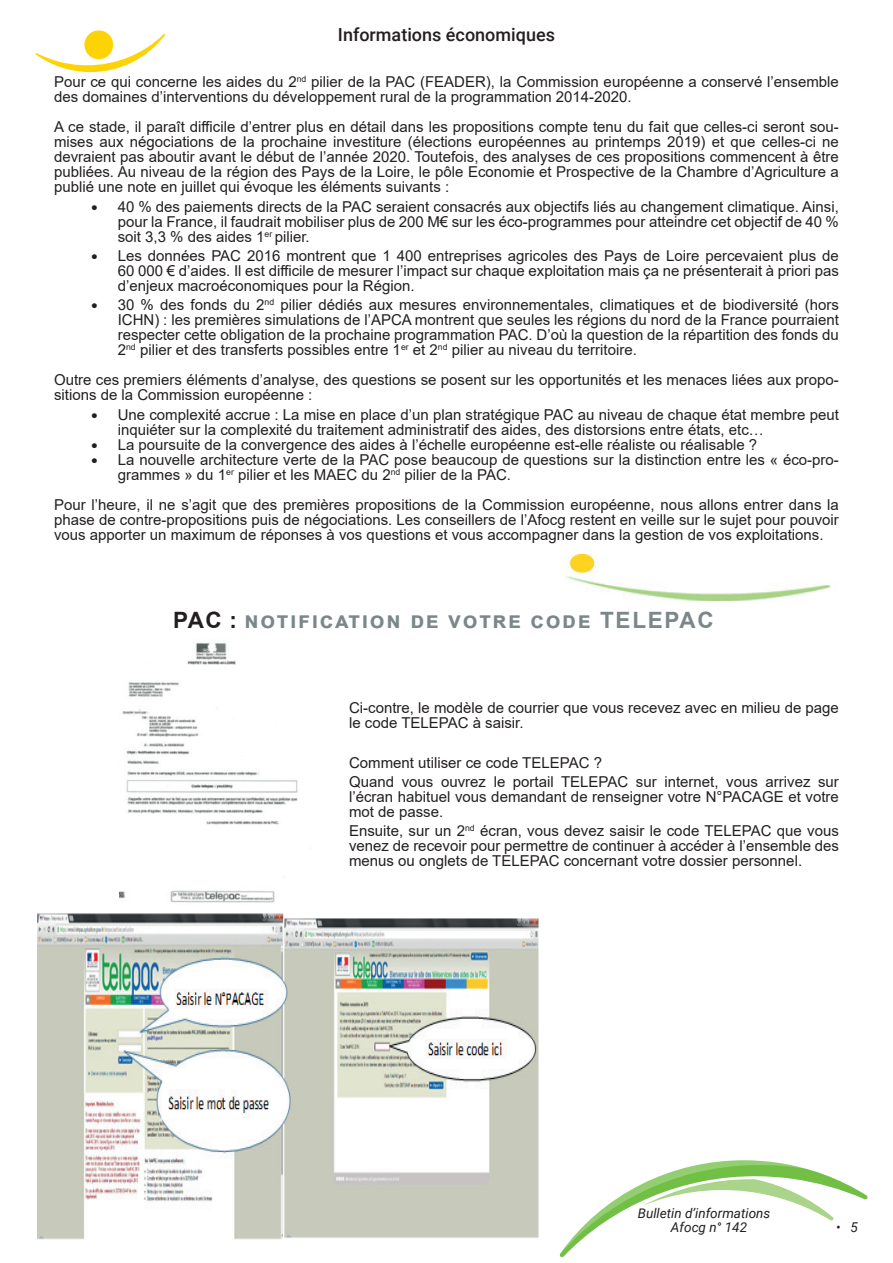
<style>
.page{position:relative;width:893px;height:1263px;background:#fff}
.page>*{position:absolute;margin:0;border:0;box-sizing:border-box;transform-origin:0 0}
.t1{font:700 22.5px "Arial";letter-spacing:.075em;color:#7c8789}
.t2{font:500 18px "Roboto";color:#231f20}
.t3{font:15px/15px "Arial";color:#231f20;text-align:justify}
.t4{font:italic 13.5px/13.5px "Roboto";color:#231f20}
.s1{font-family:"Verdana";font-size:13.5px}
.s2{color:#231f20}
</style>
<div class="page">
<svg style="left:559px;top:1160px;width:309px;height:97px"></svg>
<svg style="left:35px;top:34px;width:130px;height:39px"></svg>
<div style="left:84px;top:30px;width:29px;height:29px;background:#fed304;border-radius:50%"></div>
<img style="left:122px;top:642px;width:176px;height:235px">
<img style="left:38px;top:890px;width:500px;height:350px">
<img style="left:565px;top:554px;width:265px;height:46px">
<p class="t2" style="left:338px;top:21px;width:219px">Informations économiques</p>
<p class="t3" style="left:54px;top:75px;width:786px">Pour ce qui concerne les aides du 2<sup>nd</sup> pilier de la PAC (FEADER), la Commission européenne a conservé l’ensemble des domaines d’interventions du développement rural de la programmation 2014-2020.</p>
<p class="t3" style="left:54px;top:120px;width:786px">A ce stade, il paraît difficile d’entrer plus en détail dans les propositions compte tenu du fait que celles-ci seront sou&shy;mises aux négociations de la prochaine investiture (élections européennes au printemps 2019) et que celles-ci ne devraient pas aboutir avant le début de l’année 2020. Toutefois, des analyses de ces propositions commencent à être publiées. Au niveau de la région des Pays de la Loire, le pôle Economie et Prospective de la Chambre d’Agriculture a publié une note en juillet qui évoque les éléments suivants :</p>
<p class="t3" style="left:118px;top:199px;width:723px;text-indent:-27px"><span class="s1">•</span> 40 % des paiements directs de la PAC seraient consacrés aux objectifs liés au changement climatique. Ainsi, pour la France, il faudrait mobiliser plus de 200 M€ sur les éco-programmes pour atteindre cet objectif de 40 % soit 3,3 % des aides 1<sup>er</sup> pilier.</p>
<p class="t3" style="left:118px;top:248px;width:723px;text-indent:-27px"><span class="s1">•</span> Les données PAC 2016 montrent que 1 400 entreprises agricoles des Pays de Loire percevaient plus de 60 000 € d’aides. Il est difficile de mesurer l’impact sur chaque exploitation mais ça ne présenterait à priori pas d’enjeux macroéconomiques pour la Région.</p>
<p class="t3" style="left:118px;top:297px;width:723px;text-indent:-27px"><span class="s1">•</span> 30 % des fonds du 2<sup>nd</sup> pilier dédiés aux mesures environnementales, climatiques et de biodiversité (hors ICHN) : les premières simulations de l’APCA montrent que seules les régions du nord de la France pourraient respecter cette obligation de la prochaine programmation PAC. D’où la question de la répartition des fonds du 2<sup>nd</sup> pilier et des transferts possibles entre 1<sup>er</sup> et 2<sup>nd</sup> pilier au niveau du territoire.</p>
<p class="t3" style="left:54px;top:372px;width:786px">Outre ces premiers éléments d’analyse, des questions se posent sur les opportunités et les menaces liées aux propo&shy;sitions de la Commission européenne :</p>
<p class="t3" style="left:118px;top:407px;width:723px;text-indent:-27px"><span class="s1">•</span> Une complexité accrue : La mise en place d’un plan stratégique PAC au niveau de chaque état membre peut inquiéter sur la complexité du traitement administratif des aides, des distorsions entre états, etc…</p>
<p class="t3" style="left:91px;top:437px;width:668px"><span class="s1">•</span> La poursuite de la convergence des aides à l’échelle européenne est-elle réaliste ou réalisable ?</p>
<p class="t3" style="left:118px;top:452px;width:723px;text-indent:-27px"><span class="s1">•</span> La nouvelle architecture verte de la PAC pose beaucoup de questions sur la distinction entre les « éco-pro&shy;grammes » du 1<sup>er</sup> pilier et les MAEC du 2<sup>nd</sup> pilier de la PAC.</p>
<p class="t3" style="left:54px;top:497px;width:786px">Pour l’heure, il ne s’agit que des premières propositions de la Commission européenne, nous allons entrer dans la phase de contre-propositions puis de négociations. Les conseillers de l’Afocg restent en veille sur le sujet pour pouvoir vous apporter un maximum de réponses à vos questions et vous accompagner dans la gestion de vos exploitations.</p>
<p class="t1" style="left:173px;top:604px;width:542px"><span class="s2">PAC :</span> notification de votre code TELEPAC</p>
<p class="t3" style="left:349px;top:700px;width:491px">Ci-contre, le modèle de courrier que vous recevez avec en milieu de page le code TELEPAC à saisir.</p>
<p class="t3" style="left:349px;top:755px;width:254px">Comment utiliser ce code TELEPAC ?</p>
<p class="t3" style="left:349px;top:774px;width:491px">Quand vous ouvrez le portail TELEPAC sur internet, vous arrivez sur l’écran habituel vous demandant de renseigner votre N°PACAGE et votre mot de passe.</p>
<p class="t3" style="left:349px;top:823px;width:491px">Ensuite, sur un 2<sup>nd</sup> écran, vous devez saisir le code TELEPAC que vous venez de recevoir pour permettre de continuer à accéder à l’ensemble des menus ou onglets de TELEPAC concernant votre dossier personnel.</p>
<p class="t4" style="left:671px;top:1206px;width:101px;text-indent:-33px">Bulletin d’informations<br>Afocg n° 142</p>
<p class="t4" style="left:836px;top:1220px;width:23px">• 5</p>
</div>
